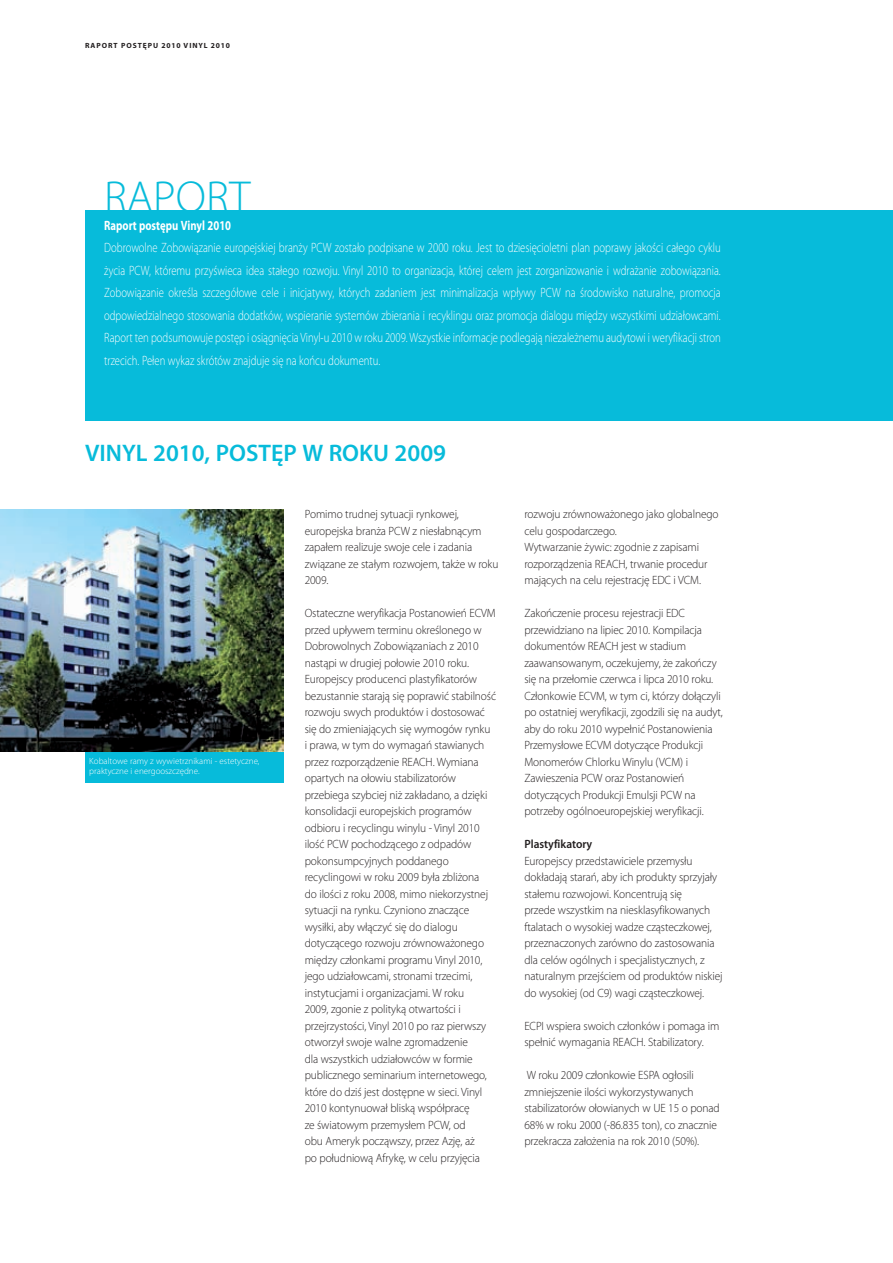
<style>
.page{position:relative;width:893px;height:1263px;background:#fff}
.page>*{position:absolute;margin:0;border:0;box-sizing:border-box;transform-origin:0 0}
.t1{font:300 45px "Myriad Pro";color:#07bbda}
.t2{font:600 24px "Myriad Pro";color:#07bbda}
.t3{font:300 13.5px/22.5px "Myriad Pro";color:#fff;text-align:justify;scale:.79 1}
.t4{font:700 13.5px "Myriad Pro";color:#fff;scale:.79 1}
.t5{font:300 12px/16.5px "Myriad Pro";letter-spacing:-.01em;color:#231f20;scale:.95 1}
.t6{font:600 12px "Myriad Pro";color:#231f20;scale:.95 1}
.t7{font:300 9px/9.8px "Myriad Pro";color:#fff}
.t8{font:700 7.5px "Myriad Pro";letter-spacing:.13em;color:#231f20}
</style>
<div class="page">
<div style="left:85px;top:210px;width:808px;height:211px;background:#07bbda"></div>
<div style="left:85px;top:751px;width:198px;height:32px;background:#07bbda"></div>
<img style="left:0;top:509px;width:283px;height:242px">
<p class="t8" style="left:85px;top:41px;width:146px">Raport Postępu 2010 VINYL 2010</p>
<h1 class="t1" style="left:104px;top:170px;width:148px">RAPORT</h1>
<p class="t4" style="left:104px;top:216px;width:162px">Raport postępu Vinyl 2010</p>
<p class="t3" style="left:104px;top:236px;width:782px">Dobrowolne Zobowiązanie europejskiej branży PCW zostało podpisane w 2000 roku. Jest to dziesięcioletni plan poprawy jakości całego cyklu życia PCW, któremu przyświeca idea stałego rozwoju. Vinyl 2010 to organizacja, której celem jest zorganizowanie i wdrażanie zobowiązania.<br>Zobowiązanie określa szczegółowe cele i inicjatywy, których zadaniem jest minimalizacja wpływy PCW na środowisko naturalne, promocja odpowiedzialnego stosowania dodatków, wspieranie systemów zbierania i recyklingu oraz promocja dialogu między wszystkimi udziałowcami.<br>Raport ten podsumowuje postęp i osiągnięcia Vinyl-u 2010 w roku 2009. Wszystkie informacje podlegają niezależnemu audytowi i weryfikacji stron trzecich. Pełen wykaz skrótów znajduje się na końcu dokumentu.</p>
<h2 class="t2" style="left:85px;top:438px;width:363px">VINYL 2010, POSTĘP W ROKU 2009</h2>
<p class="t7" style="left:89px;top:756px;width:172px">Kobaltowe ramy z wywietrznikami - estetyczne, praktyczne i energooszczędne.</p>
<p class="t5" style="left:305px;top:506px;width:205px">Pomimo trudnej sytuacji rynkowej, europejska branża PCW z niesłabnącym zapałem realizuje swoje cele i zadania związane ze stałym rozwojem, także w roku<br>2009.</p>
<p class="t5" style="left:305px;top:605px;width:203px">Ostateczne weryfikacja Postanowień ECVM przed upływem terminu określonego w Dobrowolnych Zobowiązaniach z 2010 nastąpi w drugiej połowie 2010 roku.<br>Europejscy producenci plastyfikatorów bezustannie starają się poprawić stabilność rozwoju swych produktów i dostosować się do zmieniających się wymogów rynku<br>i prawa, w tym do wymagań stawianych przez rozporządzenie REACH. Wymiana opartych na ołowiu stabilizatorów przebiega szybciej niż zakładano, a dzięki konsolidacji europejskich programów odbioru i recyclingu winylu - Vinyl 2010 ilość PCW pochodzącego z odpadów pokonsumpcyjnych poddanego recyclingowi w roku 2009 była zbliżona<br>do ilości z roku 2008, mimo niekorzystnej sytuacji na rynku. Czyniono znaczące wysiłki, aby włączyć się do dialogu dotyczącego rozwoju zrównoważonego między członkami programu Vinyl 2010, jego udziałowcami, stronami trzecimi, instytucjami i organizacjami. W roku<br>2009, zgonie z polityką otwartości i przejrzystości, Vinyl 2010 po raz pierwszy otworzył swoje walne zgromadzenie<br>dla wszystkich udziałowców w formie publicznego seminarium internetowego, które do dziś jest dostępne w sieci. Vinyl 2010 kontynuował bliską współpracę<br>ze światowym przemysłem PCW, od<br>obu Ameryk począwszy, przez Azję, aż<br>po południową Afrykę, w celu przyjęcia</p>
<p class="t5" style="left:524px;top:506px;width:206px">rozwoju zrównoważonego jako globalnego celu gospodarczego.<br>Wytwarzanie żywic: zgodnie z zapisami rozporządzenia REACH, trwanie procedur mających na celu rejestrację EDC i VCM.</p>
<p class="t5" style="left:524px;top:605px;width:210px">Zakończenie procesu rejestracji EDC przewidziano na lipiec 2010. Kompilacja dokumentów REACH jest w stadium zaawansowanym, oczekujemy, że zakończy się na przełomie czerwca i lipca 2010 roku.<br>Członkowie ECVM, w tym ci, którzy dołączyli po ostatniej weryfikacji, zgodzili się na audyt, aby do roku 2010 wypełnić Postanowienia Przemysłowe ECVM dotyczące Produkcji Monomerów Chlorku Winylu (VCM) i Zawieszenia PCW oraz Postanowień dotyczących Produkcji Emulsji PCW na potrzeby ogólnoeuropejskiej weryfikacji.</p>
<p class="t6" style="left:524px;top:837px;width:73px">PLASTYFIKATORY</p>
<p class="t5" style="left:524px;top:852px;width:210px">Europejscy przedstawiciele przemysłu dokładają starań, aby ich produkty sprzyjały stałemu rozwojowi. Koncentrują się<br>przede wszystkim na niesklasyfikowanych ftalatach o wysokiej wadze cząsteczkowej, przeznaczonych zarówno do zastosowania dla celów ogólnych i specjalistycznych, z naturalnym przejściem od produktów niskiej do wysokiej (od C9) wagi cząsteczkowej.</p>
<p class="t5" style="left:524px;top:1017px;width:207px">ECPI wspiera swoich członków i pomaga im spełnić wymagania REACH. Stabilizatory.</p>
<p class="t5" style="left:524px;top:1067px;width:207px">W roku 2009 członkowie ESPA ogłosili zmniejszenie ilości wykorzystywanych stabilizatorów ołowianych w UE 15 o ponad 68% w roku 2000 (-86.835 ton), co znacznie przekracza założenia na rok 2010 (50%).</p>
</div>
